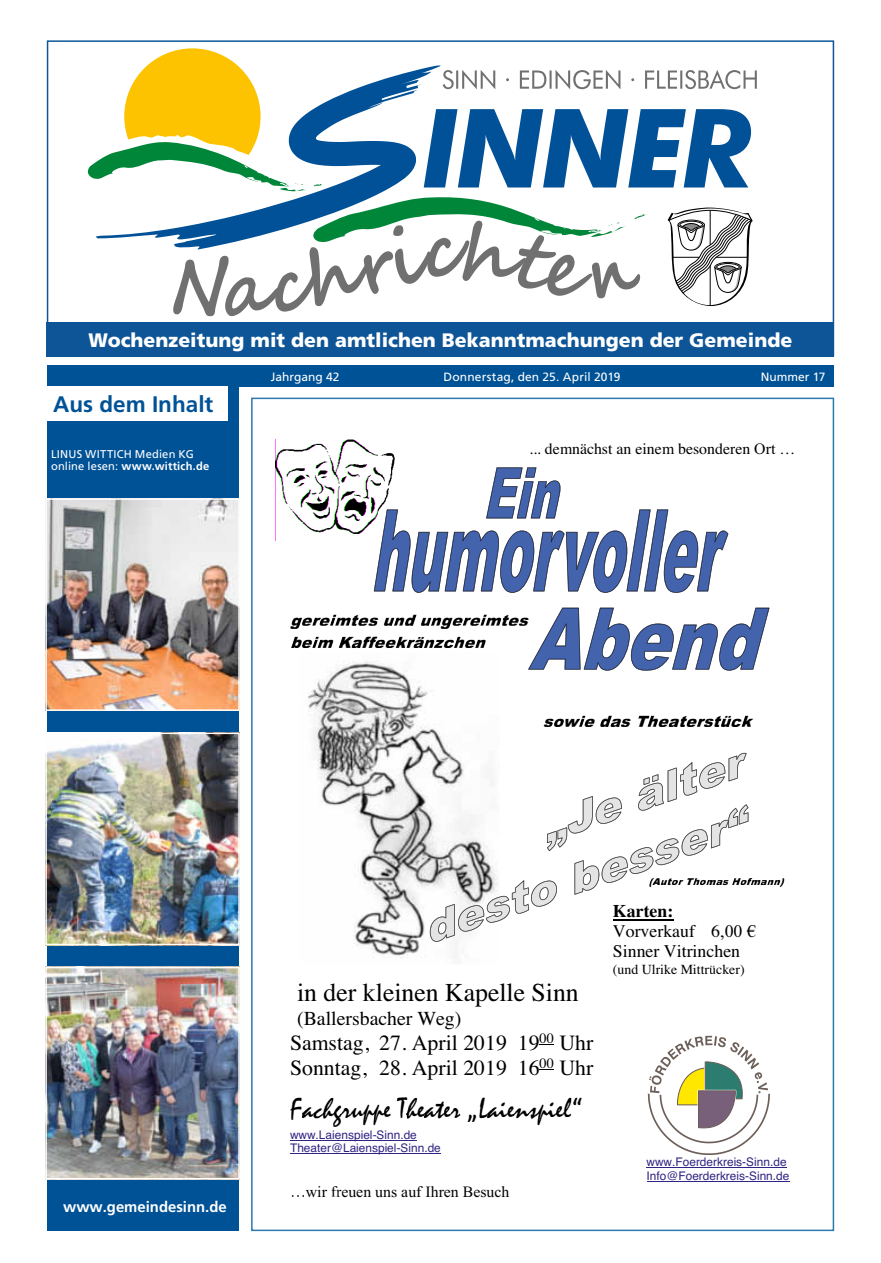
<style>
.page{position:relative;width:881px;height:1263px;background:#fff}
.page>*{position:absolute;margin:0;border:0;box-sizing:border-box;transform-origin:0 0}
.t1{font:29.7px "Mrkwxx Mistral";color:#000}
.t2{font:25.8px "Sxyyxh Times";color:#000}
.t3{font:700 22.5px "Frutiger LT";color:#005296}
.t4{font:21.75px/25px "Sxyyxh Times";color:#000}
.t5{font:19.8px "Sxyyxh Times";color:#000}
.t6{font:900 19.5px "Frutiger LT";color:#fff}
.t7{font:17.85px/20.5px "Sxyyxh Times";color:#000}
.t8{font:700 17.85px "Times";color:#000}
.t9{font:italic 900 15.75px/22.4px "Rsjpkn Arial";color:#000}
.t10{font:15.75px "Sxyyxh Times";color:#000}
.t11{font:15.75px "Ydhlkn Times New Roman";color:#000}
.t12{font:700 15px "Frutiger LT";color:#fff}
.t13{font:13.95px "Sxyyxh Times";color:#000}
.t14{font:12px "Frutiger LT";color:#fff}
.t15{font:11.85px/13.6px "Helvetica";color:#2f2483}
.t16{font:11.25px/12.1px "Frutiger LT";letter-spacing:.02em;color:#fff}
.t17{font:italic 900 9.9px "Rsjpkn Arial";color:#000}
.s1{font-weight:700}
.s2{font-family:"Ydhlkn Times New Roman"}
</style>
<div class="page">
<div style="left:47px;top:366px;width:191px;height:865px;background:#005296"></div>
<div style="left:47px;top:387px;width:180px;height:34px;background:#fff"></div>
<div style="left:47px;top:322px;width:786px;height:34px;background:#0e5597"></div>
<svg style="left:87px;top:48px;width:669px;height:268px"></svg>
<div style="left:47px;top:40px;width:786px;height:316px;border:2px solid #0e5597"></div>
<div style="left:236px;top:366px;width:597px;height:21px;background:#005296"></div>
<img style="left:48px;top:501px;width:189px;height:207px">
<div style="left:45px;top:498px;width:195px;height:213px;border:2px solid #fff"></div>
<img style="left:48px;top:735px;width:189px;height:207px">
<div style="left:45px;top:732px;width:195px;height:213px;border:2px solid #fff"></div>
<img style="left:48px;top:970px;width:189px;height:206px">
<div style="left:45px;top:967px;width:195px;height:212px;border:2px solid #fff"></div>
<img style="left:276px;top:440px;width:118px;height:94px">
<svg style="left:539px;top:1044px;width:14px;height:1px"></svg>
<svg style="left:539px;top:1069px;width:14px;height:1px"></svg>
<svg style="left:313px;top:1112px;width:38px;height:6px"></svg>
<svg style="left:362px;top:1112px;width:22px;height:13px"></svg>
<svg style="left:406px;top:1109px;width:45px;height:10px"></svg>
<svg style="left:487px;top:1112px;width:69px;height:7px"></svg>
<hr style="left:290px;top:1140px;width:127px;height:1px;background:#2f2483">
<hr style="left:290px;top:1153px;width:151px;height:1px;background:#2f2483">
<hr style="left:646px;top:1167px;width:140px;height:1px;background:#2f2483">
<hr style="left:646px;top:1181px;width:143px;height:1px;background:#2f2483">
<svg style="left:292px;top:1195px;width:12px;height:2px"></svg>
<img style="left:308px;top:671px;width:155px;height:287px">
<svg style="left:373px;top:467px;width:355px;height:126px"></svg>
<svg style="left:336px;top:608px;width:433px;height:63px"></svg>
<svg style="left:647px;top:1036px;width:122px;height:119px"></svg>
<svg style="left:429px;top:753px;width:320px;height:189px"></svg>
<h3 class="t6" style="left:89px;top:328px;width:705px">Wochenzeitung mit den amtlichen Bekanntmachungen der Gemeinde</h3>
<p class="t14" style="left:270px;top:370px;width:70px">Jahrgang 42</p>
<p class="t14" style="left:443px;top:370px;width:178px">Donnerstag, den 25. April 2019</p>
<p class="t14" style="left:760px;top:370px;width:66px">Nummer 17</p>
<h3 class="t3" style="left:53px;top:391px;width:162px">Aus dem Inhalt</h3>
<p class="t16" style="left:51px;top:448px;width:160px">LINUS WITTICH Medien KG online lesen: <span class="s1">www.wittich.de</span></p>
<p class="t12" style="left:63px;top:1198px;width:165px">www.gemeindesinn.de</p>
<h3 class="t10" style="left:529px;top:434px;width:267px">... demnächst an einem besonderen <span class="s2">!"# $</span></h3>
<h3 class="t9" style="left:290px;top:608px;width:246px">!"#"$%&amp;"' ()* ()!"#"$%&amp;"' +"$% ,-..""/#0)123")</h3>
<h3 class="t9" style="left:542px;top:709px;width:217px">'45$" *-' 63"-&amp;"#'&amp;72/</h3>
<p class="t17" style="left:648px;top:874px;width:141px">89(&amp;4# 634%-' :4.%-));</p>
<h3 class="t8" style="left:612px;top:894px;width:62px">Karten:</h3>
<h3 class="t7" style="left:612px;top:919px;width:144px">Vorverkauf 6<span class="s2">%&amp;&amp; '<br></span>Sinner Vitrinchen</h3>
<p class="t13" style="left:612px;top:956px;width:133px">(und Ulrike Mittrücker)</p>
<h2 class="t2" style="left:297px;top:968px;width:283px">in der kleinen Kapelle Sinn</h2>
<h3 class="t5" style="left:297px;top:1000px;width:166px">(Ballersbacher Weg)</h3>
<h3 class="t4" style="left:290px;top:1028px;width:304px">Samstag, 27. April 2019 19<sup>00</sup> Uhr<br>Sonntag, 28. April 2019 16<sup>00</sup> Uhr</h3>
<h1 class="t1" style="left:290px;top:1091px;width:293px">!"#$%&amp;'(() *$)"+)&amp; ,-".)/0(.)12</h1>
<p class="t15" style="left:290px;top:1128px;width:152px">www.Laienspiel-Sinn.de<br>Theater@Laienspiel-Sinn.de</p>
<h3 class="t11" style="left:306px;top:1180px;width:205px">()" *"+,+- ,-. /,* 01"+- 2+.,31</h3>
<p class="t15" style="left:646px;top:1155px;width:144px">www.Foerderkreis-Sinn.de<br>Info@Foerderkreis-Sinn.de</p>
</div>
